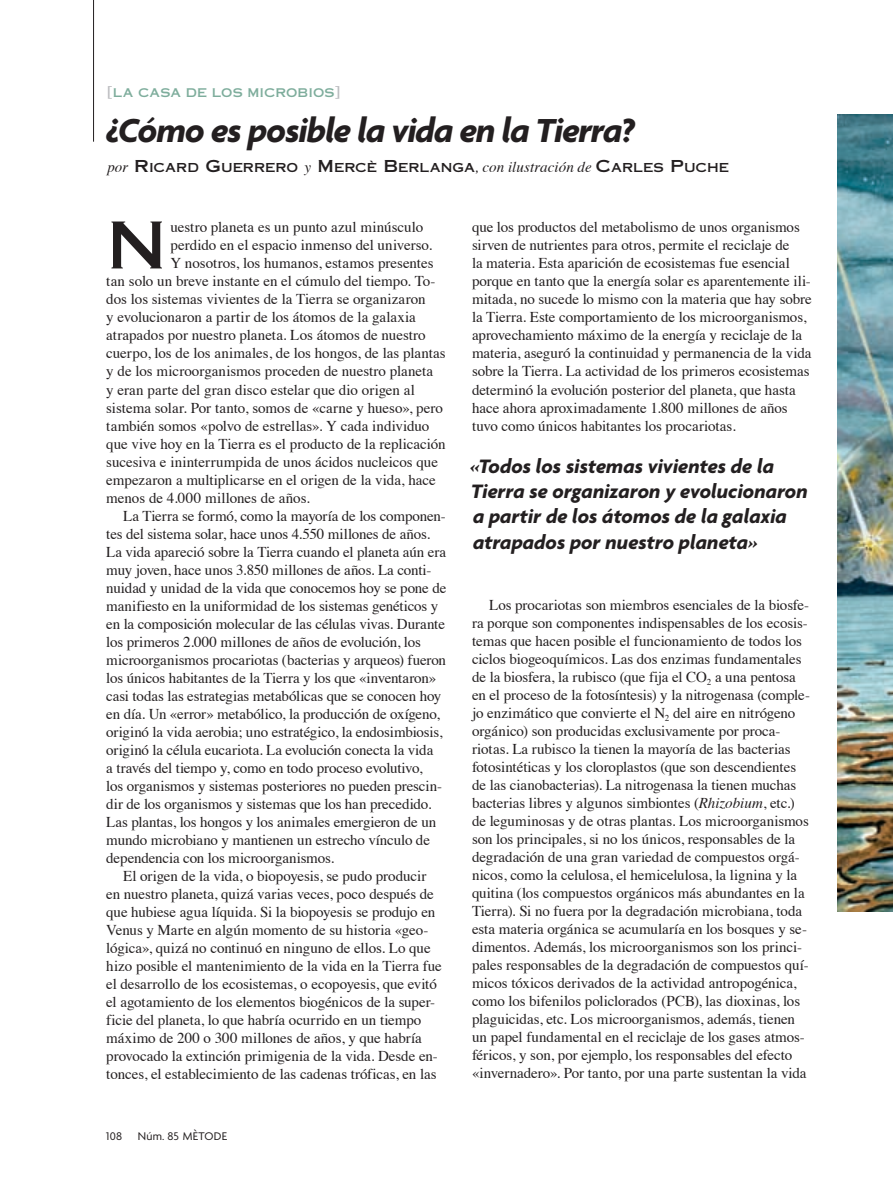
<style>
.page{position:relative;width:893px;height:1191px;background:#fff}
.page>*{position:absolute;margin:0;border:0;box-sizing:border-box;transform-origin:0 0}
.t1{font:64.5px "Copperplate Thirty One AB";color:#231f20}
.t2{font:italic 700 36px "Agenda";letter-spacing:-.025em;color:#231f20}
.t3{font:italic 700 21px/25.2px "Agenda";color:#231f20}
.t4{font:15px/18px "Times";letter-spacing:-.005em;color:#231f20}
.t5{font:12.3px "Copperplate Thirty One AB";color:#231f20}
.t6{font:12px "Copperplate Thirty One AB";letter-spacing:.005em;color:#7ead9c}
.t7{font:12px "Agenda";letter-spacing:.02em;color:#231f20}
.s1{font-size:15px;color:#bcbdc0}
.s2{font-family:"Times";font-style:italic;font-size:15px}
.s3{font-size:16.5px}
.s4{font-style:italic}
</style>
<div class="page">
<img style="left:838px;top:115px;width:55px;height:796px">
<hr style="left:93px;top:0;width:1px;height:142px;background:#231f20">
<p class="t6" style="left:107px;top:86px;width:235px"><span class="s1">[</span>LA CASA DE LOS MICROBIOS<span class="s1">]</span></p>
<h2 class="t2" style="left:106px;top:116px;width:531px">¿Cómo es posible la vida en la Tierra?</h2>
<p class="t5" style="left:107px;top:161px;width:623px"><span class="s2">por</span> <span class="s3">R</span>ICARD <span class="s3">G</span>UERRERO <span class="s2">y</span> <span class="s3">M</span>ERCÈ <span class="s3">B</span>ERLANGA<span class="s2">, con ilustración de</span> <span class="s3">C</span>ARLES <span class="s3">P</span>UCHE</p>
<h1 class="t1" style="left:106px;top:208px;width:62px">N</h1>
<p class="t4" style="left:170px;top:220px;width:254px">uestro planeta es un punto azul minúsculo</p>
<p class="t4" style="left:170px;top:238px;width:263px">perdido en el espacio inmenso del universo.</p>
<p class="t4" style="left:170px;top:256px;width:265px">Y nosotros, los humanos, estamos presentes</p>
<p class="t4" style="left:106px;top:274px;width:331px">tan solo un breve instante en el cúmulo del tiempo. To-</p>
<p class="t4" style="left:106px;top:292px;width:321px">dos los sistemas vivientes de la Tierra se organizaron</p>
<p class="t4" style="left:106px;top:310px;width:311px">y evolucionaron a partir de los átomos de la galaxia</p>
<p class="t4" style="left:106px;top:328px;width:321px">atrapados por nuestro planeta. Los átomos de nuestro</p>
<p class="t4" style="left:106px;top:346px;width:341px">cuerpo, los de los animales, de los hongos, de las plantas</p>
<p class="t4" style="left:106px;top:364px;width:328px">y de los microorganismos proceden de nuestro planeta</p>
<p class="t4" style="left:106px;top:382px;width:310px">y eran parte del gran disco estelar que dio origen al</p>
<p class="t4" style="left:106px;top:400px;width:338px">sistema solar. Por tanto, somos de «carne y hueso», pero</p>
<p class="t4" style="left:106px;top:418px;width:325px">también somos «polvo de estrellas». Y cada individuo</p>
<p class="t4" style="left:106px;top:436px;width:341px">que vive hoy en la Tierra es el producto de la replicación</p>
<p class="t4" style="left:106px;top:454px;width:333px">sucesiva e ininterrumpida de unos ácidos nucleicos que</p>
<p class="t4" style="left:106px;top:472px;width:331px">empezaron a multiplicarse en el origen de la vida, hace</p>
<p class="t4" style="left:106px;top:490px;width:205px">menos de 4.000 millones de años.</p>
<p class="t4" style="left:123px;top:508px;width:324px">La Tierra se formó, como la mayoría de los componen-</p>
<p class="t4" style="left:106px;top:526px;width:325px">tes del sistema solar, hace unos 4.550 millones de años.</p>
<p class="t4" style="left:106px;top:544px;width:341px">La vida apareció sobre la Tierra cuando el planeta aún era</p>
<p class="t4" style="left:106px;top:562px;width:327px">muy joven, hace unos 3.850 millones de años. La conti-</p>
<p class="t4" style="left:106px;top:580px;width:342px">nuidad y unidad de la vida que conocemos hoy se pone de</p>
<p class="t4" style="left:106px;top:598px;width:334px">manifiesto en la uniformidad de los sistemas genéticos y</p>
<p class="t4" style="left:106px;top:616px;width:340px">en la composición molecular de las células vivas. Durante</p>
<p class="t4" style="left:106px;top:634px;width:316px">los primeros 2.000 millones de años de evolución, los</p>
<p class="t4" style="left:106px;top:652px;width:341px">microorganismos procariotas (bacterias y arqueos) fueron</p>
<p class="t4" style="left:106px;top:670px;width:331px">los únicos habitantes de la Tierra y los que «inventaron»</p>
<p class="t4" style="left:106px;top:688px;width:337px">casi todas las estrategias metabólicas que se conocen hoy</p>
<p class="t4" style="left:106px;top:706px;width:335px">en día. Un «error» metabólico, la producción de oxígeno,</p>
<p class="t4" style="left:106px;top:724px;width:338px">originó la vida aerobia; uno estratégico, la endosimbiosis,</p>
<p class="t4" style="left:106px;top:742px;width:329px">originó la célula eucariota. La evolución conecta la vida</p>
<p class="t4" style="left:106px;top:760px;width:318px">a través del tiempo y, como en todo proceso evolutivo,</p>
<p class="t4" style="left:106px;top:778px;width:337px">los organismos y sistemas posteriores no pueden prescin-</p>
<p class="t4" style="left:106px;top:796px;width:327px">dir de los organismos y sistemas que los han precedido.</p>
<p class="t4" style="left:106px;top:814px;width:332px">Las plantas, los hongos y los animales emergieron de un</p>
<p class="t4" style="left:106px;top:832px;width:325px">mundo microbiano y mantienen un estrecho vínculo de</p>
<p class="t4" style="left:106px;top:850px;width:229px">dependencia con los microorganismos.</p>
<p class="t4" style="left:123px;top:868px;width:305px">El origen de la vida, o biopoyesis, se pudo producir</p>
<p class="t4" style="left:106px;top:886px;width:329px">en nuestro planeta, quizá varias veces, poco después de</p>
<p class="t4" style="left:106px;top:904px;width:331px">que hubiese agua líquida. Si la biopoyesis se produjo en</p>
<p class="t4" style="left:106px;top:922px;width:324px">Venus y Marte en algún momento de su historia «geo-</p>
<p class="t4" style="left:106px;top:940px;width:326px">lógica», quizá no continuó en ninguno de ellos. Lo que</p>
<p class="t4" style="left:106px;top:958px;width:337px">hizo posible el mantenimiento de la vida en la Tierra fue</p>
<p class="t4" style="left:106px;top:976px;width:332px">el desarrollo de los ecosistemas, o ecopoyesis, que evitó</p>
<p class="t4" style="left:106px;top:994px;width:330px">el agotamiento de los elementos biogénicos de la super-</p>
<p class="t4" style="left:106px;top:1012px;width:317px">ficie del planeta, lo que habría ocurrido en un tiempo</p>
<p class="t4" style="left:106px;top:1030px;width:317px">máximo de 200 o 300 millones de años, y que habría</p>
<p class="t4" style="left:106px;top:1048px;width:333px">provocado la extinción primigenia de la vida. Desde en-</p>
<p class="t4" style="left:106px;top:1066px;width:332px">tonces, el establecimiento de las cadenas tróficas, en las</p>
<p class="t7" style="left:106px;top:1131px;width:17px">108</p>
<p class="t7" style="left:138px;top:1131px;width:91px">Núm. 85 MÈTODE</p>
<p class="t4" style="left:472px;top:220px;width:341px">que los productos del metabolismo de unos organismos sirven de nutrientes para otros, permite el reciclaje de<br>la materia. Esta aparición de ecosistemas fue esencial porque en tanto que la energía solar es aparentemente ili&shy;mitada, no sucede lo mismo con la materia que hay sobre la Tierra. Este comportamiento de los microorganismos, aprovechamiento máximo de la energía y reciclaje de la materia, aseguró la continuidad y permanencia de la vida sobre la Tierra. La actividad de los primeros ecosistemas determinó la evolución posterior del planeta, que hasta hace ahora aproximadamente 1.800 millones de años tuvo como únicos habitantes los procariotas.</p>
<h3 class="t3" style="left:471px;top:455px;width:339px">«Todos los sistemas vivientes de la Tierra se organizaron y evolucionaron a partir de los átomos de la galaxia atrapados por nuestro planeta»</h3>
<p class="t4" style="left:472px;top:597px;width:339px;text-indent:17px">Los procariotas son miembros esenciales de la biosfe&shy;ra porque son componentes indispensables de los ecosis&shy;temas que hacen posible el funcionamiento de todos los ciclos biogeoquímicos. Las dos enzimas fundamentales de la biosfera, la rubisco (que fija el CO<sub>2</sub> a una pentosa en el proceso de la fotosíntesis) y la nitrogenasa (comple&shy;jo enzimático que convierte el N<sub>2</sub> del aire en nitrógeno orgánico) son producidas exclusivamente por proca&shy;riotas. La rubisco la tienen la mayoría de las bacterias fotosintéticas y los cloroplastos (que son descendientes de las cianobacterias). La nitrogenasa la tienen muchas bacterias libres y algunos simbiontes (<span class="s4">Rhizobium</span>, etc.) de leguminosas y de otras plantas. Los microorganismos son los principales, si no los únicos, responsables de la degradación de una gran variedad de compuestos orgá&shy;nicos, como la celulosa, el hemicelulosa, la lignina y la quitina (los compuestos orgánicos más abundantes en la Tierra). Si no fuera por la degradación microbiana, toda esta materia orgánica se acumularía en los bosques y se&shy;dimentos. Además, los microorganismos son los princi&shy;pales responsables de la degradación de compuestos quí&shy;micos tóxicos derivados de la actividad antropogénica, como los bifenilos policlorados (PCB), las dioxinas, los plaguicidas, etc. Los microorganismos, además, tienen un papel fundamental en el reciclaje de los gases atmos&shy;féricos, y son, por ejemplo, los responsables del efecto «invernadero». Por tanto, por una parte sustentan la vida</p>
</div>
